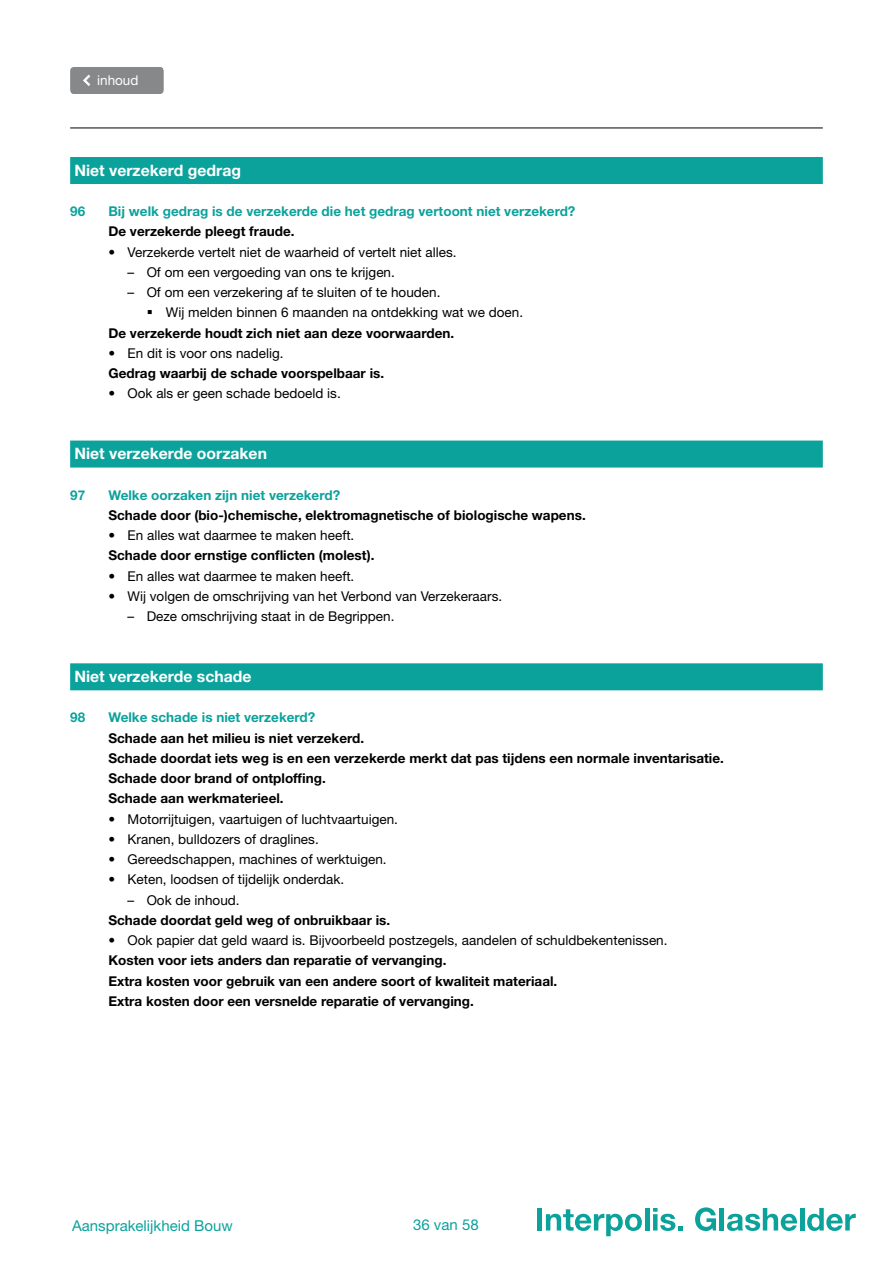
<style>
.page{position:relative;width:893px;height:1263px;background:#fff}
.page>*{position:absolute;margin:0;border:0;box-sizing:border-box;transform-origin:0 0}
.t1{font:700 15.75px "Helvetica Neue LT Std";color:#fff}
.t2{font:15px "Helvetica Neue LT Std";color:#0ba29c}
.t3{font:13.5px/20.2px "Helvetica Neue LT Std";color:#000}
.t4{font:700 13.5px/20.2px "Helvetica Neue LT Std";color:#000}
.t5{font:700 13.5px "Helvetica Neue LT Std";color:#0ba29c}
.t6{font:13.5px "Helvetica Neue LT Std";color:#fff}
</style>
<div class="page">
<hr style="left:70px;top:128px;width:753px;height:1px;background:#000">
<div style="left:537px;top:1208px;width:5px;height:22px;background:#0ba29c"></div>
<svg style="left:546px;top:1209px;width:96px;height:27px"></svg>
<hr style="left:645px;top:1208px;width:4px;height:22px;background:#0ba29c">
<svg style="left:653px;top:1208px;width:30px;height:23px"></svg>
<svg style="left:695px;top:1207px;width:21px;height:24px"></svg>
<hr style="left:720px;top:1208px;width:4px;height:22px;background:#0ba29c">
<svg style="left:727px;top:1208px;width:70px;height:23px"></svg>
<hr style="left:800px;top:1208px;width:4px;height:22px;background:#0ba29c">
<svg style="left:807px;top:1208px;width:49px;height:23px"></svg>
<div style="left:70px;top:67px;width:94px;height:27px;background:#87888a"></div>
<div style="left:70px;top:157px;width:753px;height:27px;background:#0ba29c"></div>
<div style="left:70px;top:441px;width:753px;height:27px;background:#0ba29c"></div>
<div style="left:70px;top:663px;width:753px;height:27px;background:#0ba29c"></div>
<p class="t6" style="left:97px;top:72px;width:43px">inhoud</p>
<p class="t1" style="left:74px;top:160px;width:168px">Niet verzekerd gedrag</p>
<p class="t5" style="left:70px;top:203px;width:17px">96</p>
<p class="t5" style="left:108px;top:203px;width:468px">Bij welk gedrag is de verzekerde die het gedrag vertoont niet verzekerd?</p>
<p class="t4" style="left:108px;top:221px;width:188px">De verzekerde pleegt fraude.</p>
<p class="t3" style="left:108px;top:241px;width:350px">• Verzekerde vertelt niet de waarheid of vertelt niet alles.</p>
<p class="t3" style="left:128px;top:262px;width:269px">– Of om een vergoeding van ons te krijgen.</p>
<p class="t3" style="left:166px;top:282px;width:359px;text-indent:-38px">– Of om een verzekering af te sluiten of te houden.<br>Wij melden binnen 6 maanden na ontdekking wat we doen.</p>
<p class="t4" style="left:108px;top:322px;width:347px">De verzekerde houdt zich niet aan deze voorwaarden.</p>
<p class="t3" style="left:108px;top:343px;width:177px">• En dit is voor ons nadelig.</p>
<p class="t4" style="left:108px;top:363px;width:277px">Gedrag waarbij de schade voorspelbaar is.</p>
<p class="t3" style="left:108px;top:383px;width:234px">• Ook als er geen schade bedoeld is.</p>
<p class="t1" style="left:74px;top:444px;width:194px">Niet verzekerde oorzaken</p>
<p class="t5" style="left:70px;top:486px;width:17px">97</p>
<p class="t5" style="left:108px;top:486px;width:233px">Welke oorzaken zijn niet verzekerd?</p>
<p class="t4" style="left:108px;top:505px;width:479px">Schade door (bio-)chemische, elektromagnetische of biologische wapens.</p>
<p class="t3" style="left:108px;top:525px;width:247px">• En alles wat daarmee te maken heeft.</p>
<p class="t4" style="left:108px;top:545px;width:267px">Schade door ernstige conflicten (molest).</p>
<p class="t3" style="left:108px;top:565px;width:247px">• En alles wat daarmee te maken heeft.</p>
<p class="t3" style="left:108px;top:586px;width:395px">• Wij volgen de omschrijving van het Verbond van Verzekeraars.</p>
<p class="t3" style="left:128px;top:606px;width:268px">– Deze omschrijving staat in de Begrippen.</p>
<p class="t1" style="left:74px;top:666px;width:179px">Niet verzekerde schade</p>
<p class="t5" style="left:70px;top:709px;width:17px">98</p>
<p class="t5" style="left:108px;top:709px;width:208px">Welke schade is niet verzekerd?</p>
<p class="t4" style="left:108px;top:727px;width:617px">Schade aan het milieu is niet verzekerd.<br>Schade doordat iets weg is en een verzekerde merkt dat pas tijdens een normale inventarisatie.<br>Schade door brand of ontploffing.<br>Schade aan werkmaterieel.</p>
<p class="t3" style="left:108px;top:808px;width:291px">• Motorrijtuigen, vaartuigen of luchtvaartuigen.</p>
<p class="t3" style="left:108px;top:829px;width:212px">• Kranen, bulldozers of draglines.</p>
<p class="t3" style="left:108px;top:849px;width:280px">• Gereedschappen, machines of werktuigen.</p>
<p class="t3" style="left:108px;top:869px;width:237px">• Keten, loodsen of tijdelijk onderdak.</p>
<p class="t3" style="left:128px;top:889px;width:114px">– Ook de inhoud.</p>
<p class="t4" style="left:108px;top:910px;width:283px">Schade doordat geld weg of onbruikbaar is.</p>
<p class="t3" style="left:108px;top:930px;width:561px">• Ook papier dat geld waard is. Bijvoorbeeld postzegels, aandelen of schuldbekentenissen.</p>
<p class="t4" style="left:108px;top:950px;width:450px">Kosten voor iets anders dan reparatie of vervanging.<br>Extra kosten voor gebruik van een andere soort of kwaliteit materiaal.<br>Extra kosten door een versnelde reparatie of vervanging.</p>
<p class="t2" style="left:72px;top:1216px;width:162px">Aansprakelijkheid Bouw</p>
<p class="t2" style="left:413px;top:1216px;width:67px">36 van 58</p>
</div>
